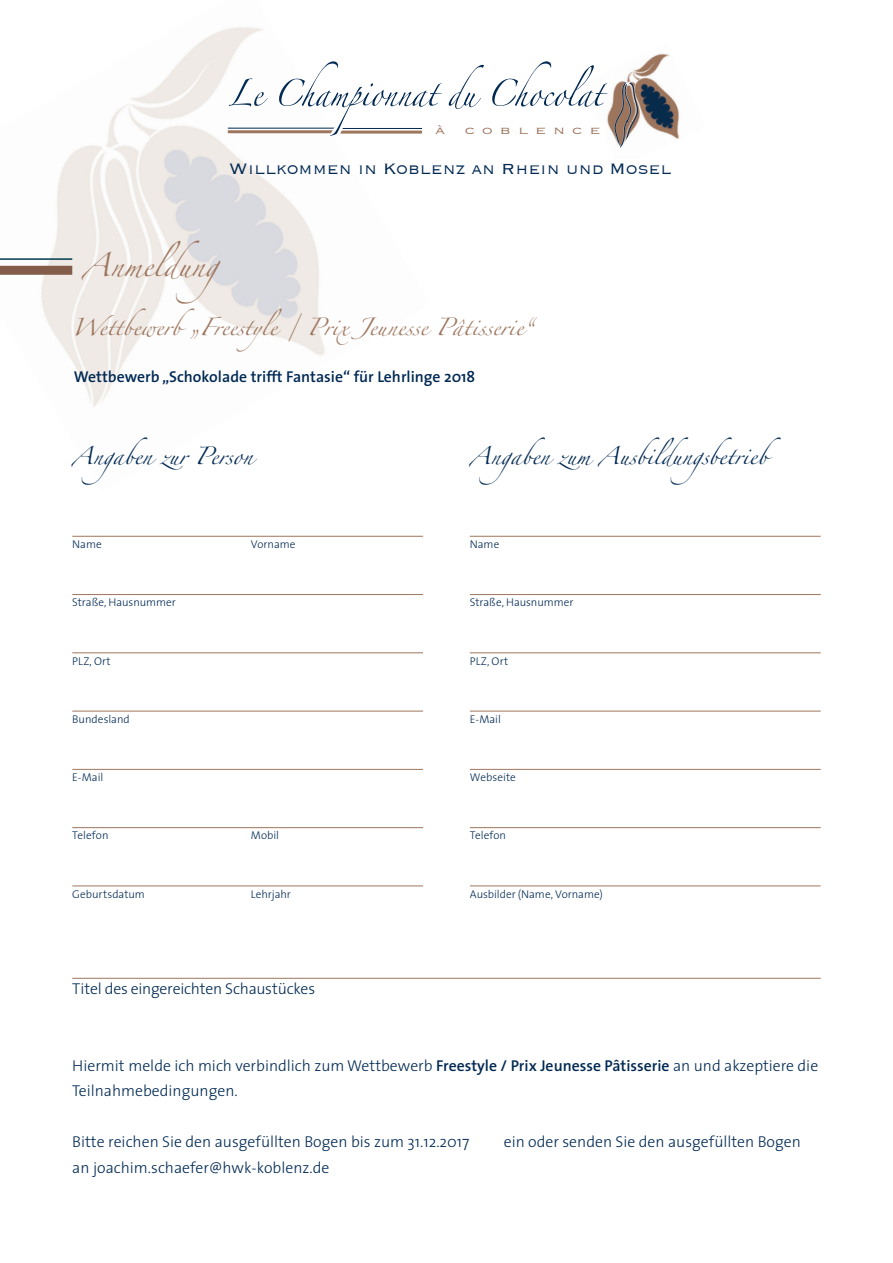
<style>
.page{position:relative;width:893px;height:1263px;background:#fff}
.page>*{position:absolute;margin:0;border:0;box-sizing:border-box;transform-origin:0 0}
.t1{font:21px "Zapfino";color:#9e765e}
.t2{font:300 19.5px "Copperplate";color:#002953}
.t3{font:300 15.75px/25.5px "The Sans";color:#002953}
.t4{font:600 15.75px "The Sans";color:#002953}
.t5{font:15.75px "Zapfino";color:#002953}
.t6{font:15.75px "Zapfino";color:#9e765e}
.t7{font:300 14.1px "Copperplate";letter-spacing:.38em;color:#9e765e;scale:1.3 1}
.t8{font:300 11.25px "The Sans";color:#002953}
.s1{font-weight:600}
</style>
<div class="page">
<img style="left:0;top:27px;width:325px;height:380px">
<img style="left:638px;top:53px;width:42px;height:86px">
<hr style="left:228px;top:130px;width:105px;height:3px;background:#9e765e">
<hr style="left:228px;top:128px;width:107px;height:1px;background:#002953">
<svg style="left:229px;top:61px;width:409px;height:88px"></svg>
<div style="left:422px;top:121px;width:183px;height:20px;background:#fff"></div>
<hr style="left:72px;top:536px;width:351px;height:1px;background:#9e765e">
<hr style="left:72px;top:594px;width:351px;height:1px;background:#9e765e">
<hr style="left:72px;top:652px;width:351px;height:1px;background:#9e765e">
<hr style="left:72px;top:711px;width:351px;height:1px;background:#9e765e">
<hr style="left:72px;top:769px;width:351px;height:1px;background:#9e765e">
<hr style="left:72px;top:827px;width:351px;height:1px;background:#9e765e">
<hr style="left:72px;top:886px;width:351px;height:1px;background:#9e765e">
<hr style="left:470px;top:536px;width:351px;height:1px;background:#9e765e">
<hr style="left:470px;top:594px;width:351px;height:1px;background:#9e765e">
<hr style="left:470px;top:652px;width:351px;height:1px;background:#9e765e">
<hr style="left:470px;top:711px;width:351px;height:1px;background:#9e765e">
<hr style="left:470px;top:769px;width:351px;height:1px;background:#9e765e">
<hr style="left:470px;top:827px;width:351px;height:1px;background:#9e765e">
<hr style="left:470px;top:886px;width:351px;height:1px;background:#9e765e">
<hr style="left:0;top:258px;width:72px;height:2px;background:#003c4b">
<div style="left:0;top:266px;width:72px;height:9px;background:#835d49"></div>
<hr style="left:72px;top:978px;width:749px;height:1px;background:#9e765e">
<p class="t7" style="left:435px;top:121px;width:9px">à</p>
<p class="t7" style="left:465px;top:121px;width:106px">coblence</p>
<p class="t2" style="left:229px;top:160px;width:444px">Willkommen in Koblenz an Rhein und Mosel</p>
<h1 class="t1" style="left:82px;top:256px;width:169px">Anmeldung</h1>
<p class="t6" style="left:72px;top:320px;width:464px">Wettbewerb„Freestyle / Prix Jeunesse Pâtisserie“</p>
<p class="t4" style="left:74px;top:366px;width:403px">Wettbewerb „Schokolade trifft Fantasie“ für Lehrlinge 2018</p>
<p class="t5" style="left:72px;top:449px;width:182px">Angaben zur Person</p>
<p class="t5" style="left:470px;top:449px;width:312px">Angaben zum Ausbildungsbetrieb</p>
<p class="t8" style="left:72px;top:537px;width:31px">Name</p>
<p class="t8" style="left:251px;top:537px;width:46px">Vorname</p>
<p class="t8" style="left:470px;top:537px;width:31px">Name</p>
<p class="t8" style="left:72px;top:595px;width:105px">Straße, Hausnummer</p>
<p class="t8" style="left:470px;top:595px;width:105px">Straße, Hausnummer</p>
<p class="t8" style="left:72px;top:653px;width:40px">PLZ, Ort</p>
<p class="t8" style="left:470px;top:653px;width:40px">PLZ, Ort</p>
<p class="t8" style="left:72px;top:712px;width:59px">Bundesland</p>
<p class="t8" style="left:470px;top:712px;width:33px">E-Mail</p>
<p class="t8" style="left:72px;top:770px;width:33px">E-Mail</p>
<p class="t8" style="left:470px;top:770px;width:48px">Webseite</p>
<p class="t8" style="left:72px;top:828px;width:38px">Telefon</p>
<p class="t8" style="left:251px;top:828px;width:30px">Mobil</p>
<p class="t8" style="left:470px;top:828px;width:38px">Telefon</p>
<p class="t8" style="left:72px;top:886px;width:74px">Geburtsdatum</p>
<p class="t8" style="left:251px;top:886px;width:42px">Lehrjahr</p>
<p class="t8" style="left:470px;top:886px;width:134px">Ausbilder (Name, Vorname)</p>
<p class="t3" style="left:72px;top:976px;width:244px">Titel des eingereichten Schaustückes</p>
<p class="t3" style="left:72px;top:1053px;width:747px">Hiermit melde ich mich verbindlich zum Wettbewerb <span class="s1">Freestyle / Prix Jeunesse Pâtisserie</span> an und akzeptiere die<br>Teilnahmebedingungen.</p>
<p class="t3" style="left:72px;top:1129px;width:399px">Bitte reichen Sie den ausgefüllten Bogen bis zum 31.12.2017</p>
<p class="t3" style="left:504px;top:1129px;width:299px">ein oder senden Sie den ausgefüllten Bogen</p>
<p class="t3" style="left:72px;top:1155px;width:259px">an joachim.schaefer@hwk-koblenz.de</p>
</div>
